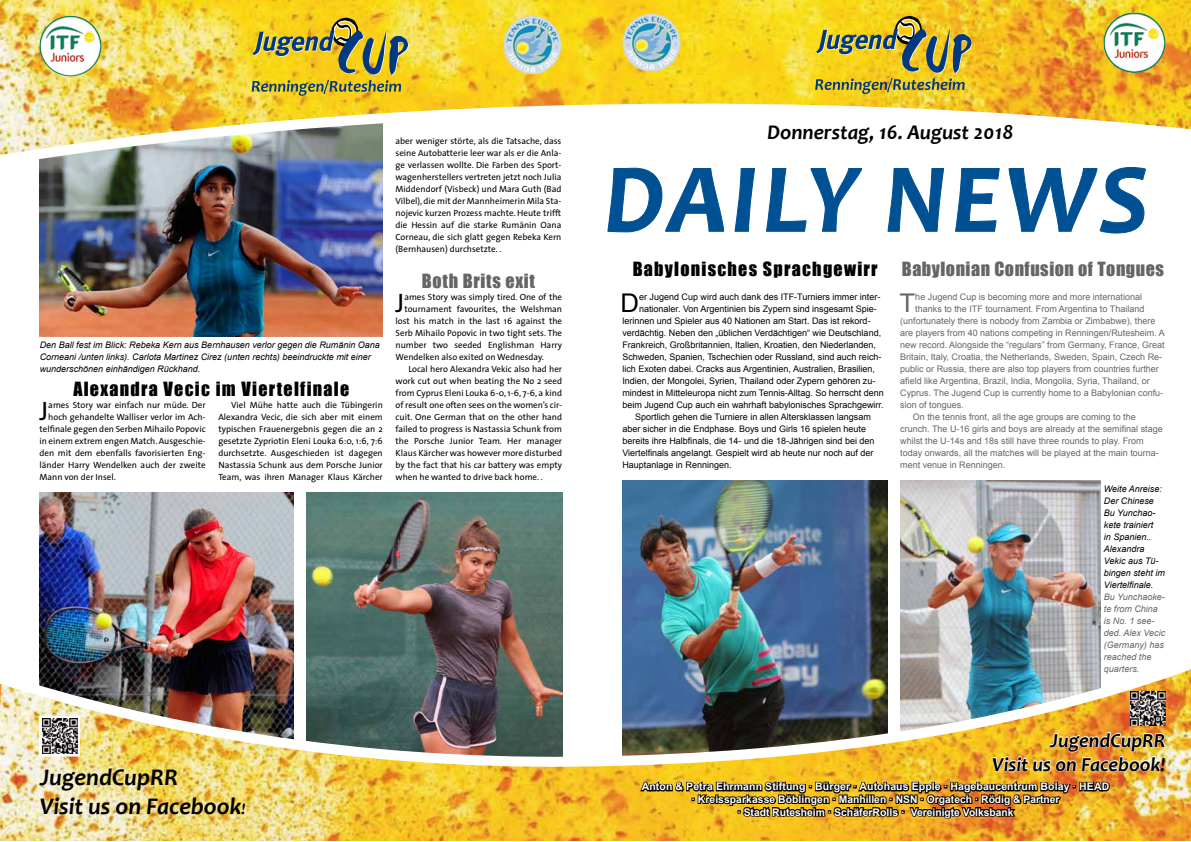
<style>
.page{position:relative;width:1191px;height:842px;background:#fff}
.page>*{position:absolute;margin:0;border:0;box-sizing:border-box;transform-origin:0 0}
.t1{font:italic 700 98.7px "Candara";letter-spacing:.04em;color:#005193}
.t2{font:26.8px "The Sans";color:#000}
.t3{font:25.8px "Arial";color:#646567}
.t4{font:25.8px "Arial";color:#000}
.t5{font:italic 700 24px/29px "Candara";color:#000}
.t6{font:italic 700 21px "Candara";color:#000}
.t7{font:italic 700 20px/24px "Candara";color:#000;text-align:right}
.t8{font:18px "Impact";letter-spacing:.07em;color:#000}
.t9{font:18px "Impact";letter-spacing:.03em;color:#646567}
.t10{font:700 10.5px/12.6px "Arial";letter-spacing:.01em;color:#fff;text-align:center}
.t11{font:9px/12px "The Sans";color:#000;text-align:justify}
.t12{font:9px "Arial";color:#000}
.t13{font:9px "Arial";color:#646567}
.t14{font:italic 9px/12px "Arial";color:#000}
.t15{font:italic 9px/12px "Arial";color:#646567}
.s1{font-size:16px}
</style>
<div class="page">
<svg style="left:607px;top:182px;width:117px;height:50px"></svg>
<svg style="left:734px;top:182px;width:20px;height:50px"></svg>
<svg style="left:766px;top:182px;width:88px;height:50px"></svg>
<svg style="left:887px;top:182px;width:56px;height:50px"></svg>
<svg style="left:955px;top:182px;width:42px;height:50px"></svg>
<svg style="left:1011px;top:182px;width:134px;height:51px"></svg>
<img style="left:306px;top:492px;width:256px;height:147px">
<img style="left:900px;top:480px;width:200px;height:159px">
<img style="left:39px;top:182px;width:344px;height:154px">
<img style="left:40px;top:492px;width:254px;height:147px">
<img style="left:622px;top:480px;width:266px;height:159px">
<img style="left:0;top:639px;width:1191px;height:202px">
<svg style="left:40px;top:716px;width:40px;height:40px"></svg>
<img style="left:0;top:0;width:1191px;height:182px">
<img style="left:622px;top:14px;width:27px;height:26px">
<img style="left:503px;top:16px;width:27px;height:26px">
<img style="left:40px;top:16px;width:42px;height:61px">
<img style="left:815px;top:17px;width:157px;height:77px">
<img style="left:252px;top:18px;width:157px;height:78px">
<img style="left:1103px;top:13px;width:45px;height:60px">
<img style="left:1130px;top:691px;width:35px;height:34px">
<img style="left:639px;top:731px;width:527px;height:89px">
<p class="t14" style="left:40px;top:339px;width:342px">Den Ball fest im Blick: Rebeka Kern aus Bernhausen verlor gegen die Rumänin Oana<br>Corneani /unten links). Carlota Martinez Cirez (unten rechts) beeindruckte mit einer wunderschönen einhändigen Rückhand.</p>
<p class="t11" style="left:218px;top:399px;width:166px;text-indent:13px">Viel Mühe hatte auch die Tübingerin Alexandra Vecic, die sich aber mit einem typischen Frauenergebnis gegen die an 2 gesetzte Zypriotin Eleni Louka 6:0, 1:6, 7:6 durchsetzte. Ausgeschieden ist dagegen Nastassia Schunk aus dem Porsche Junior Team, was ihren Manager Klaus Kärcher</p>
<h3 class="t8" style="left:73px;top:375px;width:277px">Alexandra Vecic im Viertelfinale</h3>
<h2 class="t2" style="left:39px;top:389px;width:10px">J</h2>
<p class="t11" style="left:48px;top:399px;width:159px">ames Story war einfach nur müde. Der</p>
<p class="t11" style="left:48px;top:411px;width:159px">hoch gehandelte Walliser verlor im Ach-</p>
<p class="t11" style="left:40px;top:423px;width:168px">telfinale gegen den Serben Mihailo Popovic</p>
<p class="t11" style="left:40px;top:435px;width:167px">in einem extrem engen Match. Ausgeschie-</p>
<p class="t11" style="left:40px;top:447px;width:168px">den mit dem ebenfalls favorisierten Eng-</p>
<p class="t11" style="left:40px;top:459px;width:168px">länder Harry Wendelken auch der zweite</p>
<p class="t11" style="left:40px;top:471px;width:78px">Mann von der Insel.</p>
<p class="t11" style="left:395px;top:135px;width:167px">aber weniger störte, als die Tatsache, dass seine Autobatterie leer war als er die Anla&shy;ge verlassen wollte. Die Farben des Sport&shy;wagenherstellers vertreten jetzt noch Julia Middendorf (Visbeck) und Mara Guth (Bad Vilbel), die mit der Mannheimerin Mila Sta&shy;nojevic kurzen Prozess machte. Heute trifft die Hessin auf die starke Rumänin Oana Corneau, die sich glatt gegen Rebeka Kern (Bernhausen) durchsetzte. .</p>
<h3 class="t9" style="left:422px;top:267px;width:115px">Both Brits exit</h3>
<h2 class="t2" style="left:395px;top:281px;width:10px">J</h2>
<p class="t11" style="left:404px;top:291px;width:159px">ames Story was simply tired. One of the</p>
<p class="t11" style="left:404px;top:303px;width:159px">tournament favourites, the Welshman</p>
<p class="t11" style="left:395px;top:315px;width:168px">lost his match in the last 16 against the</p>
<p class="t11" style="left:395px;top:327px;width:168px">Serb Mihailo Popovic in two tight sets. The</p>
<p class="t11" style="left:395px;top:339px;width:168px">number two seeded Englishman Harry</p>
<p class="t11" style="left:395px;top:351px;width:150px">Wendelken also exited on Wednesday.</p>
<p class="t11" style="left:408px;top:363px;width:155px">Local hero Alexandra Vekic also had her</p>
<p class="t11" style="left:395px;top:375px;width:168px">work cut out when beating the No 2 seed</p>
<p class="t11" style="left:395px;top:387px;width:168px">from Cyprus Eleni Louka 6-0, 1-6, 7-6, a kind</p>
<p class="t11" style="left:395px;top:399px;width:168px">of result one often sees on the women’s cir-</p>
<p class="t11" style="left:395px;top:411px;width:168px">cuit. One German that on the other hand</p>
<p class="t11" style="left:395px;top:423px;width:168px">failed to progress is Nastassia Schunk from</p>
<p class="t11" style="left:395px;top:435px;width:168px">the Porsche Junior Team. Her manager</p>
<p class="t11" style="left:395px;top:447px;width:168px">Klaus Kärcher was however more disturbed</p>
<p class="t11" style="left:395px;top:459px;width:168px">by the fact that his car battery was empty</p>
<p class="t11" style="left:395px;top:471px;width:149px">when he wanted to drive back home. .</p>
<h3 class="t5" style="left:40px;top:762px;width:207px">JugendCupRR<br>Visit us on Facebook<span class="s1">!</span></h3>
<h3 class="t6" style="left:767px;top:119px;width:248px">Donnerstag, 16. August 2018</h3>
<h1 class="t1" style="left:604px;top:137px;width:546px">Daily News</h1>
<h3 class="t8" style="left:632px;top:255px;width:246px">Babylonisches Sprachgewirr</h3>
<h3 class="t9" style="left:902px;top:255px;width:264px">Babylonian Confusion of Tongues</h3>
<h3 class="t4" style="left:620px;top:286px;width:20px">D</h3>
<p class="t12" style="left:639px;top:291px;width:243px">er Jugend Cup wird auch dank des ITF-Turniers immer inter-</p>
<p class="t12" style="left:639px;top:303px;width:239px">nationaler. Von Argentinien bis Zypern sind insgesamt Spie-</p>
<p class="t12" style="left:622px;top:315px;width:250px">lerinnen und Spieler aus 40 Nationen am Start. Das ist rekord-</p>
<p class="t12" style="left:622px;top:327px;width:260px">verdächtig. Neben den „üblichen Verdächtigen“ wie Deutschland,</p>
<p class="t12" style="left:622px;top:339px;width:255px">Frankreich, Großbritannien, Italien, Kroatien, den Niederlanden,</p>
<p class="t12" style="left:622px;top:351px;width:260px">Schweden, Spanien, Tschechien oder Russland, sind auch reich-</p>
<p class="t12" style="left:622px;top:363px;width:254px">lich Exoten dabei. Cracks aus Argentinien, Australien, Brasilien,</p>
<p class="t12" style="left:622px;top:375px;width:254px">Indien, der Mongolei, Syrien, Thailand oder Zypern gehören zu-</p>
<p class="t12" style="left:622px;top:387px;width:263px">mindest in Mitteleuropa nicht zum Tennis-Alltag. So herrscht denn</p>
<p class="t12" style="left:622px;top:399px;width:263px">beim Jugend Cup auch ein wahrhaft babylonisches Sprachgewirr.</p>
<p class="t12" style="left:635px;top:411px;width:237px">Sportlich gehen die Turniere in allen Altersklassen langsam</p>
<p class="t12" style="left:622px;top:423px;width:245px">aber sicher in die Endphase. Boys und Girls 16 spielen heute</p>
<p class="t12" style="left:622px;top:435px;width:254px">bereits ihre Halbfinals, die 14- und die 18-Jährigen sind bei den</p>
<p class="t12" style="left:622px;top:447px;width:252px">Viertelfinals angelangt. Gespielt wird ab heute nur noch auf der</p>
<p class="t12" style="left:622px;top:459px;width:111px">Hauptanlage in Renningen.</p>
<h3 class="t3" style="left:899px;top:286px;width:17px">T</h3>
<p class="t13" style="left:915px;top:291px;width:228px">he Jugend Cup is becoming more and more international</p>
<p class="t13" style="left:915px;top:303px;width:230px">thanks to the ITF tournament. From Argentina to Thailand</p>
<p class="t13" style="left:900px;top:315px;width:257px">(unfortunately there is nobody from Zambia or Zimbabwe), there</p>
<p class="t13" style="left:900px;top:327px;width:266px">are players from 40 nations competing in Renningen/Rutesheim. A</p>
<p class="t13" style="left:900px;top:339px;width:266px">new record. Alongside the “regulars” from Germany, France, Great</p>
<p class="t13" style="left:900px;top:351px;width:263px">Britain, Italy, Croatia, the Netherlands, Sweden, Spain, Czech Re-</p>
<p class="t13" style="left:900px;top:363px;width:260px">public or Russia, there are also top players from countries further</p>
<p class="t13" style="left:900px;top:375px;width:251px">afield like Argentina, Brazil, India, Mongolia, Syria, Thailand, or</p>
<p class="t13" style="left:900px;top:387px;width:264px">Cyprus. The Jugend Cup is currently home to a Babylonian confu-</p>
<p class="t13" style="left:900px;top:399px;width:65px">sion of tongues.</p>
<p class="t13" style="left:913px;top:411px;width:224px">On the tennis front, all the age groups are coming to the</p>
<p class="t13" style="left:900px;top:423px;width:264px">crunch. The U-16 girls and boys are already at the semifinal stage</p>
<p class="t13" style="left:900px;top:435px;width:245px">whilst the U-14s and 18s still have three rounds to play. From</p>
<p class="t13" style="left:900px;top:447px;width:260px">today onwards, all the matches will be played at the main tourna-</p>
<p class="t13" style="left:900px;top:459px;width:107px">ment venue in Renningen.</p>
<p class="t14" style="left:1103px;top:483px;width:63px">Weite Anreise:<br>Der Chinese<br>Bu Yunchao&shy;kete trainiert<br>in Spanien..<br>Alexandra<br>Vekic aus Tü&shy;bingen steht im<br>Viertelfinale.</p>
<p class="t15" style="left:1103px;top:591px;width:63px">Bu Yunchaoke&shy;te from China is No. 1 see&shy;ded. Alex Vecic (Germany) has reached the quarters.</p>
<h3 class="t7" style="left:992px;top:728px;width:175px">JugendCupRR<br>Visit us on Facebook!</h3>
<p class="t10" style="left:642px;top:781px;width:469px">Anton &amp; Petra Ehrmann Stiftung · Bürger · Autohaus Epple · Hagebaucentrum Bolay · HEAD · Kreissparkasse Böblingen · Manhillen · NSN · Orgatech · Rödig &amp; Partner<br>· Stadt Rutesheim · SchäferRolls · Vereinigte Volksbank</p>
</div>
